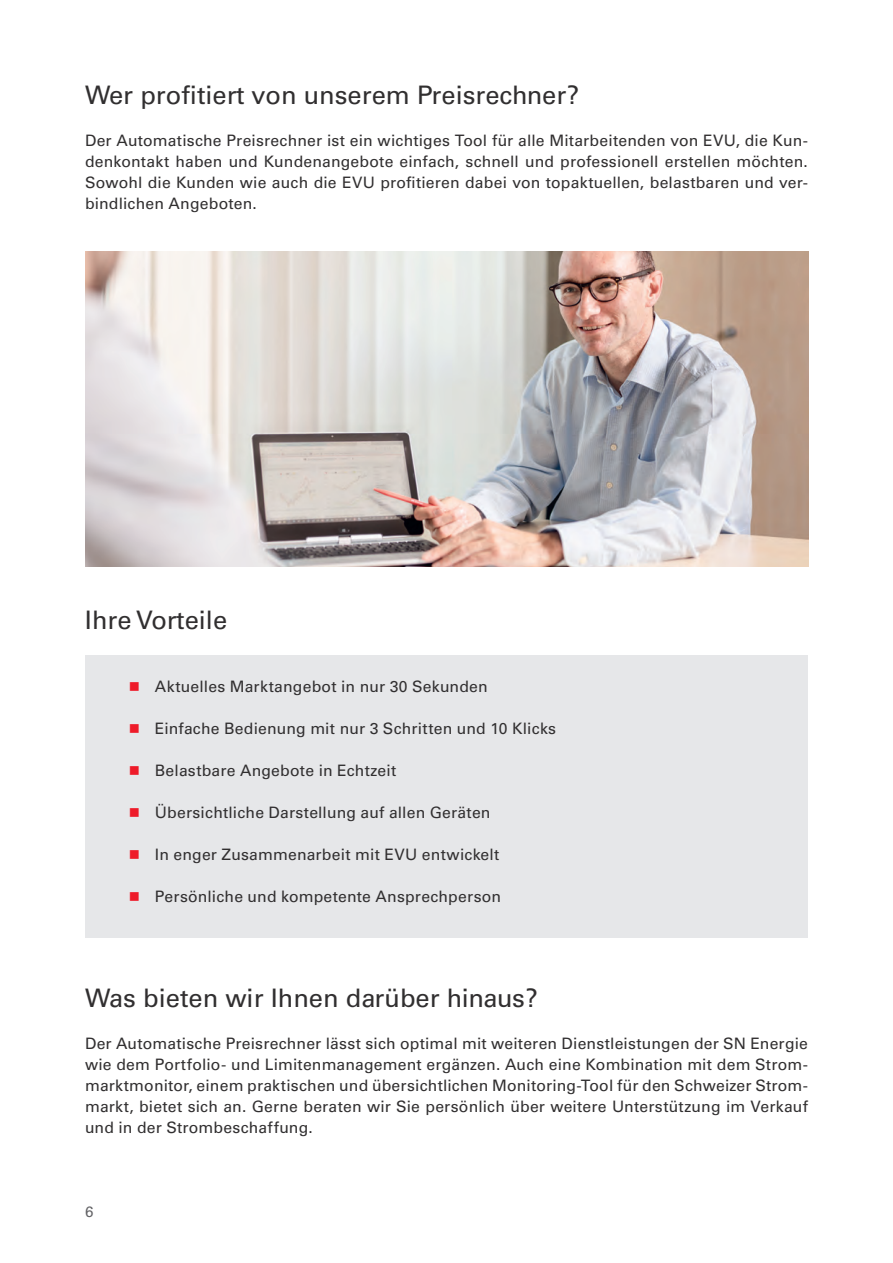
<style>
.page{position:relative;width:893px;height:1263px;background:#fff}
.page>*{position:absolute;margin:0;border:0;box-sizing:border-box;transform-origin:0 0}
.Titel{font:25.5px "Univers LT Std";color:#312f30}
.Fliesstext{font:15.75px/21px "Univers LT Std";letter-spacing:.01em;color:#312f30;text-align:justify}
.t1{font:15px "Univers LT Std";color:#636366}
</style>
<div class="page">
<div style="left:85px;top:655px;width:723px;height:282px;background:#e6e7e9"></div>
<img style="left:85px;top:251px;width:723px;height:315px">
<p class="Titel" style="left:85px;top:80px;width:496px">Wer profitiert von unserem Preisrechner?</p>
<p class="Fliesstext" style="left:85px;top:130px;width:724px">Der Automatische Preisrechner ist ein wichtiges Tool für alle Mitarbeitenden von EVU, die Kun&shy;denkontakt haben und Kundenangebote einfach, schnell und professionell erstellen möchten.<br>Sowohl die Kunden wie auch die EVU profitieren dabei von topaktuellen, belastbaren und ver&shy;bindlichen Angeboten.</p>
<p class="Titel" style="left:85px;top:605px;width:144px">Ihre Vorteile</p>
<p class="Fliesstext" style="left:155px;top:676px;width:334px">Aktuelles Marktangebot in nur 30 Sekunden</p>
<p class="Fliesstext" style="left:155px;top:718px;width:403px">Einfache Bedienung mit nur 3 Schritten und 10 Klicks</p>
<p class="Fliesstext" style="left:155px;top:760px;width:243px">Belastbare Angebote in Echtzeit</p>
<p class="Fliesstext" style="left:155px;top:802px;width:337px">Übersichtliche Darstellung auf allen Geräten</p>
<p class="Fliesstext" style="left:155px;top:844px;width:346px">In enger Zusammenarbeit mit EVU entwickelt</p>
<p class="Fliesstext" style="left:155px;top:886px;width:348px">Persönliche und kompetente Ansprechperson</p>
<p class="Titel" style="left:85px;top:983px;width:454px">Was bieten wir Ihnen darüber hinaus?</p>
<p class="Fliesstext" style="left:85px;top:1033px;width:724px">Der Automatische Preisrechner lässt sich optimal mit weiteren Dienstleistungen der SN Energie wie dem Portfolio- und Limitenmanagement ergänzen. Auch eine Kombination mit dem Strom&shy;marktmonitor, einem praktischen und übersichtlichen Monitoring-Tool für den Schweizer Strom&shy;markt, bietet sich an. Gerne beraten wir Sie persönlich über weitere Unterstützung im Verkauf und in der Strombeschaffung.</p>
<p class="t1" style="left:85px;top:1203px;width:10px">6</p>
</div>
